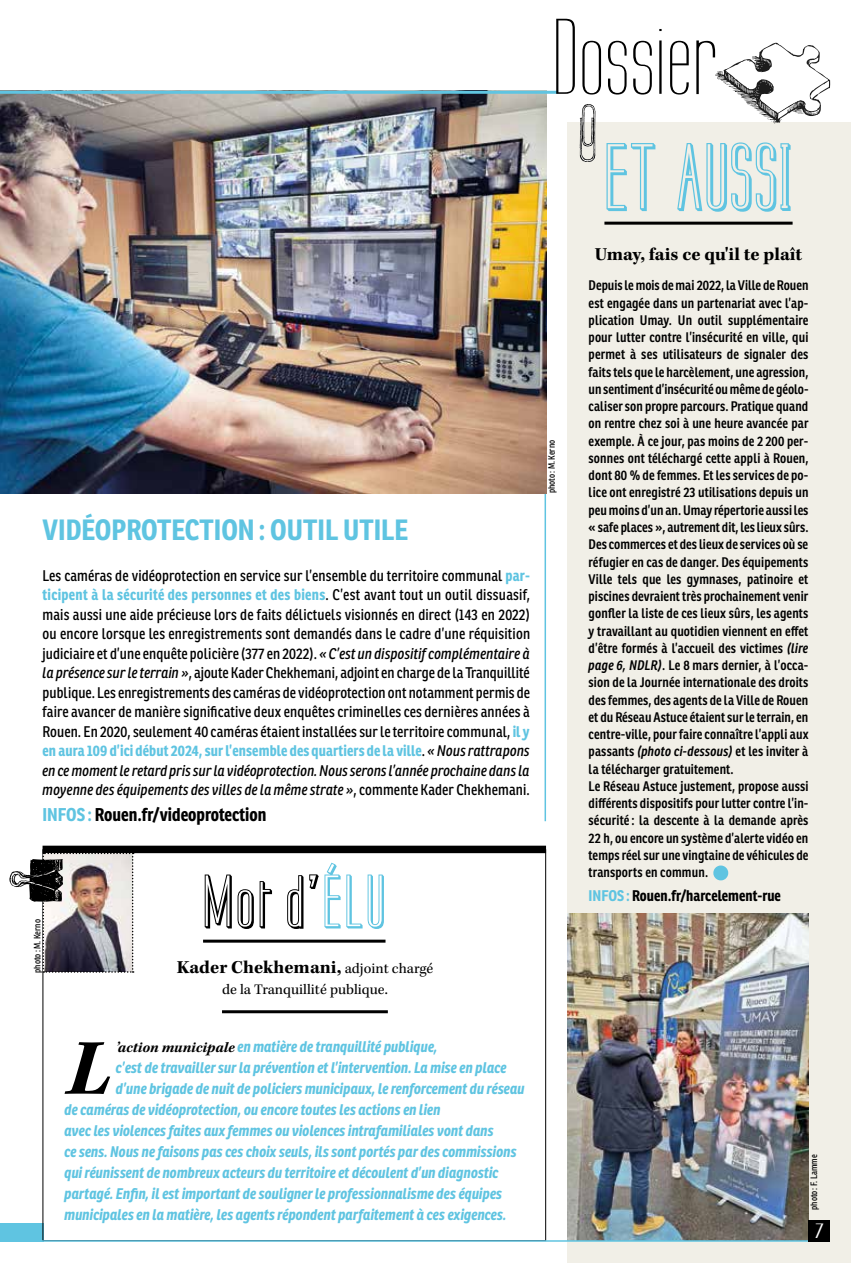
<style>
.page{position:relative;width:851px;height:1263px;background:#fff}
.page>*{position:absolute;margin:0;border:0;box-sizing:border-box;transform-origin:0 0}
.t1{font:100 94.5px "Labtop";color:#000}
.t2{font:italic 700 81.45px "Kepler Std";color:#000}
.t3{font:79.5px "Labtop 3 D";color:#5fc4e1}
.t4{font:63px "Labtop 3 D";letter-spacing:.04em;color:#000}
.t5{font:700 28.5px "Ronnia Cond";color:#5fc4e1}
.t6{font:700 18.75px "Kepler Std";color:#000}
.t7{font:700 18px "Ronnia Cond";color:#000}
.t8{font:18px "Labtop Superwide Boldish";color:#fff}
.t9{font:15px/19.5px "Ronnia Cond";letter-spacing:.01em;color:#000;text-align:justify}
.t10{font:italic 700 15px "Ronnia Cond";color:#5fc4e1}
.t11{font:700 15px "Ronnia Cond";color:#000}
.t12{font:15px "Kepler Std";color:#000}
.t13{font:600 13.5px/17.2px "Ronnia Cond";letter-spacing:.01em;color:#000}
.t14{font:9px "Ronnia Cond";color:#000}
.s1{font-weight:700;color:#5fc4e1}
.s2{font-style:italic}
.s3{color:#5fc4e1}
.s4{font-weight:400;font-size:15px}
.s5{font-family:"Kepler Std";color:#000}
</style>
<div class="page">
<hr style="left:544px;top:489px;width:2px;height:332px;background:#5fc4e1">
<div style="left:567px;top:122px;width:283px;height:1141px;background:#f1efe7"></div>
<img style="left:0;top:94px;width:546px;height:399px">
<div style="left:0;top:1223px;width:43px;height:19px;background:#5fc4e1"></div>
<hr style="left:0;top:91px;width:558px;height:3px;background:#5fc4e1">
<svg style="left:715px;top:42px;width:115px;height:82px"></svg>
<hr style="left:604px;top:222px;width:188px;height:3px;background:#000">
<svg style="left:713px;top:865px;width:15px;height:15px"></svg>
<svg style="left:579px;top:104px;width:17px;height:58px"></svg>
<hr style="left:203px;top:940px;width:182px;height:3px;background:#000">
<hr style="left:222px;top:1010px;width:166px;height:3px;background:#000">
<div style="left:43px;top:846px;width:503px;height:7px;background:#000"></div>
<img style="left:9px;top:853px;width:125px;height:120px">
<img style="left:567px;top:913px;width:241px;height:327px">
<hr style="left:0;top:1240px;width:808px;height:2px;background:#5fc4e1">
<div style="left:808px;top:1220px;width:21px;height:22px;background:#000"></div>
<h1 class="t1" style="left:552px;top:0;width:166px">Dossier</h1>
<h3 class="t5" style="left:43px;top:511px;width:367px">VIDÉOPROTECTION: OUTIL UTILE</h3>
<p class="t9" style="left:43px;top:566px;width:489px">Les caméras de vidéoprotection en service sur l’ensemble du territoire communal <span class="s1">par&shy;ticipent à la sécurité des personnes et des biens</span>. C’est avant tout un outil dissuasif, mais aussi une aide précieuse lors de faits délictuels visionnés en direct (143 en 2022) ou encore lorsque les enregistrements sont demandés dans le cadre d’une réquisition judiciaire et d’une enquête policière (377 en 2022). <span class="s2">« C’est un dispositif complémentaire à la présence sur le terrain »</span>, ajoute Kader Chekhemani, adjoint en charge de la Tranquillité publique. Les enregistrements des caméras de vidéoprotection ont notamment permis de faire avancer de manière significative deux enquêtes criminelles ces dernières années à Rouen. En 2020, seulement 40 caméras étaient installées sur le territoire communal, <span class="s1">il y en aura 109 d’ici début 2024, sur l’ensemble des quartiers de la ville</span>. <span class="s2">« Nous rattrapons en ce moment le retard pris sur la vidéoprotection. Nous serons l’année prochaine dans la moyenne des équipements des villes de la même strate »</span>, commente Kader Chekhemani.</p>
<h3 class="t7" style="left:43px;top:803px;width:225px"><span class="s3">INFOS :</span> Rouen.fr/videoprotection</h3>
<p class="t14" style="left:32px;top:973px;width:55px;rotate:-90deg">photo : M. Kerno</p>
<h3 class="t4" style="left:203px;top:862px;width:184px">Mot d’<span class="s3">ÉLU</span></h3>
<h3 class="t6" style="left:177px;top:956px;width:258px">Kader Chekhemani, <span class="s4">adjoint chargé</span></h3>
<p class="t12" style="left:222px;top:980px;width:167px">de la Tranquillité publique.</p>
<h2 class="t2" style="left:67px;top:1022px;width:46px">L</h2>
<p class="t10" style="left:116px;top:1036px;width:323px"><span class="s5">’action municipale</span> en matière de tranquillité publique,</p>
<p class="t10" style="left:116px;top:1057px;width:392px">c’est de travailler sur la prévention et l’intervention. La mise en place</p>
<p class="t10" style="left:116px;top:1078px;width:410px">d’une brigade de nuit de policiers municipaux, le renforcement du réseau</p>
<p class="t10" style="left:65px;top:1099px;width:377px">de caméras de vidéoprotection, ou encore toutes les actions en lien</p>
<p class="t10" style="left:65px;top:1120px;width:431px">avec les violences faites aux femmes ou violences intrafamiliales vont dans</p>
<p class="t10" style="left:65px;top:1141px;width:453px">ce sens. Nous ne faisons pas ces choix seuls, ils sont portés par des commissions</p>
<p class="t10" style="left:65px;top:1162px;width:435px">qui réunissent de nombreux acteurs du territoire et découlent d’un diagnostic</p>
<p class="t10" style="left:65px;top:1183px;width:439px">partagé. Enfin, il est important de souligner le professionnalisme des équipes</p>
<p class="t10" style="left:65px;top:1204px;width:443px">municipales en la matière, les agents répondent parfaitement à ces exigences.</p>
<p class="t14" style="left:546px;top:493px;width:55px;rotate:-90deg">photo : M. Kerno</p>
<h3 class="t3" style="left:604px;top:127px;width:190px">ET AUSSI</h3>
<h3 class="t6" style="left:594px;top:244px;width:209px">Umay, fais ce qu'il te plaît</h3>
<p class="t13" style="left:588px;top:277px;width:221px">Depuis le mois de mai 2022, la Ville de Rouen est engagée dans un partenariat avec l’ap&shy;plication Umay. Un outil supplémentaire pour lutter contre l’insécurité en ville, qui permet à ses utilisateurs de signaler des faits tels que le harcèlement, une agression, un sentiment d’insécurité ou même de géolo&shy;caliser son propre parcours. Pratique quand on rentre chez soi à une heure avancée par exemple. À ce jour, pas moins de 2 200 per&shy;sonnes ont téléchargé cette appli à Rouen, dont 80 % de femmes. Et les services de po&shy;lice ont enregistré 23 utilisations depuis un peu moins d’un an. Umay répertorie aussi les « safe places », autrement dit, les lieux sûrs.<br>Des commerces et des lieux de services où se réfugier en cas de danger. Des équipements Ville tels que les gymnases, patinoire et piscines devraient très prochainement venir gonfler la liste de ces lieux sûrs, les agents y travaillant au quotidien viennent en effet d’être formés à l’accueil des victimes <span class="s2">(lire page 6, NDLR)</span>. Le 8 mars dernier, à l’occa&shy;sion de la Journée internationale des droits des femmes, des agents de la Ville de Rouen et du Réseau Astuce étaient sur le terrain, en centre-ville, pour faire connaître l’appli aux passants <span class="s2">(photo ci-dessous)</span> et les inviter à la télécharger gratuitement.<br>Le Réseau Astuce justement, propose aussi différents dispositifs pour lutter contre l’in&shy;sécurité : la descente à la demande après 22 h, ou encore un système d’alerte vidéo en temps réel sur une vingtaine de véhicules de transports en commun.</p>
<p class="t11" style="left:588px;top:886px;width:194px"><span class="s3">INFOS :</span> Rouen.fr/harcelement-rue</p>
<p class="t14" style="left:808px;top:1210px;width:57px;rotate:-90deg">photo : F. Lamme</p>
<h3 class="t8" style="left:815px;top:1220px;width:9px">7</h3>
</div>
